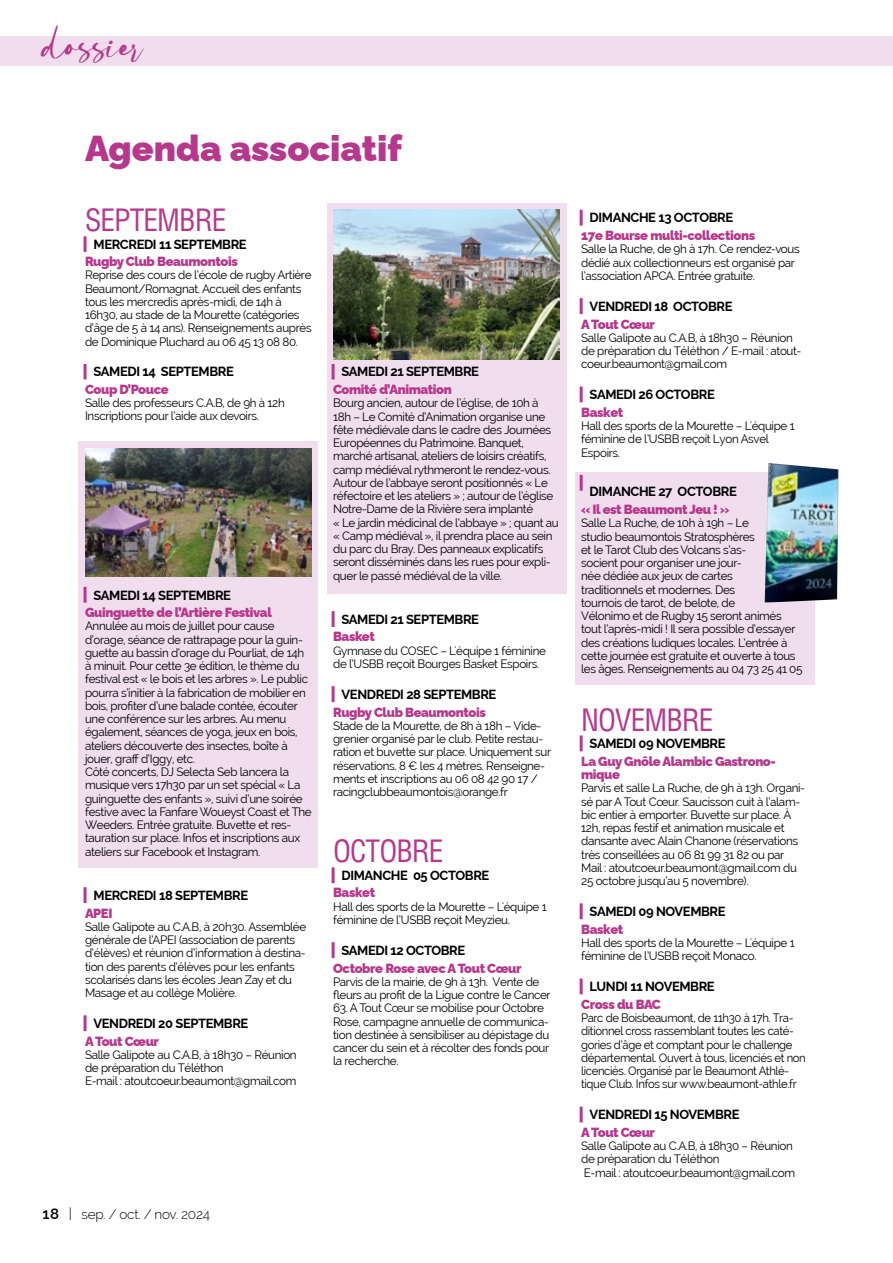
<style>
.page{position:relative;width:893px;height:1263px;background:#fff}
.page>*{position:absolute;margin:0;border:0;box-sizing:border-box;transform-origin:0 0}
.t1{font:44.4px "Oliver Blush";color:#b7378c}
.t2{font:900 36px "Raleway";color:#b7378c}
.t3{font:condensed 30px "Helvetica LT Std";letter-spacing:-.03em;color:#b7378c}
.t4{font:300 13.5px "Raleway";letter-spacing:-.02em;color:#000}
.t5{font:700 13.2px "Raleway";letter-spacing:-.03em;color:#000}
.t6{font:900 13.2px/13.5px "Raleway";letter-spacing:-.03em;color:#b7378c}
.t7{font:12px/13.2px "Raleway";letter-spacing:-.03em;color:#000}
.t8{font:11.85px/13.2px "Raleway";letter-spacing:-.03em;color:#000}
.t9{font:11.85px/13.2px "Raleway";letter-spacing:-.03em;color:#000;scale:.95 1}
.s1{font-weight:600;font-size:15px}
.s2{font-size:17.55px}
</style>
<div class="page">
<div style="left:78px;top:441px;width:240px;height:427px;background:#f0ddee"></div>
<div style="left:327px;top:204px;width:240px;height:390px;background:#f0ddee"></div>
<div style="left:575px;top:472px;width:239px;height:213px;background:#f0ddee"></div>
<hr style="left:84px;top:236px;width:3px;height:16px;background:#b7378c">
<hr style="left:84px;top:364px;width:3px;height:15px;background:#b7378c">
<hr style="left:84px;top:587px;width:3px;height:16px;background:#b7378c">
<hr style="left:84px;top:887px;width:3px;height:16px;background:#b7378c">
<hr style="left:84px;top:1015px;width:3px;height:16px;background:#b7378c">
<hr style="left:332px;top:364px;width:3px;height:15px;background:#b7378c">
<hr style="left:332px;top:611px;width:3px;height:16px;background:#b7378c">
<hr style="left:332px;top:686px;width:3px;height:16px;background:#b7378c">
<hr style="left:332px;top:867px;width:3px;height:16px;background:#b7378c">
<hr style="left:332px;top:942px;width:3px;height:16px;background:#b7378c">
<hr style="left:580px;top:210px;width:3px;height:16px;background:#b7378c">
<hr style="left:580px;top:298px;width:3px;height:16px;background:#b7378c">
<hr style="left:580px;top:386px;width:3px;height:16px;background:#b7378c">
<hr style="left:580px;top:475px;width:3px;height:16px;background:#b7378c">
<hr style="left:580px;top:735px;width:3px;height:16px;background:#b7378c">
<hr style="left:580px;top:903px;width:3px;height:16px;background:#b7378c">
<hr style="left:580px;top:978px;width:3px;height:16px;background:#b7378c">
<hr style="left:580px;top:1106px;width:3px;height:16px;background:#b7378c">
<div style="left:0;top:36px;width:893px;height:30px;background:#f0ddee"></div>
<img style="left:333px;top:210px;width:227px;height:150px">
<img style="left:765px;top:463px;width:73px;height:140px">
<img style="left:85px;top:449px;width:227px;height:128px">
<h1 class="t1" style="left:43px;top:24px;width:101px">dossier</h1>
<h2 class="t2" style="left:85px;top:119px;width:318px">Agenda associatif</h2>
<h3 class="t3" style="left:85px;top:202px;width:143px">SEPTEMBRE</h3>
<p class="t5" style="left:94px;top:234px;width:155px">MERCREDI 11 SEPTEMBRE</p>
<p class="t6" style="left:85px;top:253px;width:154px">Rugby Club Beaumontois</p>
<p class="t7" style="left:85px;top:269px;width:228px">Reprise des cours de l’école de rugby Artière Beaumont/Romagnat. Accueil des enfants tous les mercredis après-midi, de 14h à 16h30, au stade de la Mourette (catégories d’âge de 5 à 14 ans). Renseignements auprès de Dominique Pluchard au 06 45 13 08 80.</p>
<p class="t5" style="left:94px;top:361px;width:142px">SAMEDI 14 SEPTEMBRE</p>
<p class="t6" style="left:85px;top:381px;width:85px">Coup D’Pouce</p>
<p class="t7" style="left:85px;top:396px;width:201px">Salle des professeurs C.A.B, de 9h à 12h<br>Inscriptions pour l’aide aux devoirs.</p>
<p class="t5" style="left:342px;top:361px;width:139px">SAMEDI 21 SEPTEMBRE</p>
<p class="t6" style="left:333px;top:381px;width:120px">Comité d’Animation</p>
<p class="t7" style="left:333px;top:396px;width:227px">Bourg ancien, autour de l’église, de 10h à 18h – Le Comité d’Animation organise une fête médiévale dans le cadre des Journées Européennes du Patrimoine. Banquet, marché artisanal, ateliers de loisirs créatifs, camp médiéval rythmeront le rendez-vous.<br>Autour de l’abbaye seront positionnés « Le réfectoire et les ateliers » ; autour de l’église Notre-Dame de la Rivière sera implanté<br>« Le jardin médicinal de l’abbaye » ; quant au « Camp médiéval », il prendra place au sein du parc du Bray. Des panneaux explicatifs seront disséminés dans les rues pour expli&shy;quer le passé médiéval de la ville.</p>
<p class="t5" style="left:342px;top:609px;width:139px">SAMEDI 21 SEPTEMBRE</p>
<p class="t6" style="left:333px;top:629px;width:43px">Basket</p>
<p class="t8" style="left:333px;top:644px;width:214px">Gymnase du COSEC – L'équipe 1 féminine de l’USBB reçoit Bourges Basket Espoirs.</p>
<p class="t5" style="left:342px;top:684px;width:156px">VENDREDI 28 SEPTEMBRE</p>
<p class="t6" style="left:333px;top:704px;width:154px">Rugby Club Beaumontois</p>
<p class="t8" style="left:333px;top:719px;width:220px">Stade de la Mourette, de 8h à 18h – Vide&shy;grenier organisé par le club. Petite restau&shy;ration et buvette sur place. Uniquement sur réservations. 8 € les 4 mètres. Renseigne&shy;ments et inscriptions au 06 08 42 90 17 / racingclubbeaumontois@orange.fr</p>
<p class="t5" style="left:94px;top:584px;width:139px">SAMEDI 14 SEPTEMBRE</p>
<p class="t6" style="left:85px;top:604px;width:188px">Guinguette de l’Artière Festival</p>
<p class="t7" style="left:85px;top:619px;width:228px">Annulée au mois de juillet pour cause d’orage, séance de rattrapage pour la guin&shy;guette au bassin d’orage du Pourliat, de 14h à minuit. Pour cette 3e édition, le thème du festival est « le bois et les arbres ». Le public pourra s’initier à la fabrication de mobilier en bois, profiter d’une balade contée, écouter une conférence sur les arbres. Au menu également, séances de yoga, jeux en bois, ateliers découverte des insectes, boîte à jouer, graff d’Iggy, etc.<br>Côté concerts, DJ Selecta Seb lancera la musique vers 17h30 par un set spécial « La guinguette des enfants », suivi d’une soirée festive avec la Fanfare Woueyst Coast et The Weeders. Entrée gratuite. Buvette et res&shy;tauration sur place. Infos et inscriptions aux ateliers sur Facebook et Instagram.</p>
<p class="t5" style="left:94px;top:885px;width:156px">MERCREDI 18 SEPTEMBRE</p>
<p class="t6" style="left:85px;top:905px;width:29px">APEI</p>
<p class="t7" style="left:85px;top:920px;width:223px">Salle Galipote au C.A.B, à 20h30. Assemblée générale de l’APEI (association de parents d’élèves) et réunion d’information à destina&shy;tion des parents d’élèves pour les enfants scolarisés dans les écoles Jean Zay et du Masage et au collège Molière.</p>
<p class="t5" style="left:94px;top:1013px;width:156px">VENDREDI 20 SEPTEMBRE</p>
<p class="t6" style="left:85px;top:1033px;width:75px">A Tout Cœur</p>
<p class="t7" style="left:85px;top:1048px;width:213px">Salle Galipote au C.A.B, à 18h30 – Réunion de préparation du Téléthon<br>E-mail : atoutcoeur.beaumont@gmail.com</p>
<h3 class="t3" style="left:333px;top:833px;width:112px">OCTOBRE</h3>
<p class="t5" style="left:342px;top:865px;width:149px">DIMANCHE 05 OCTOBRE</p>
<p class="t6" style="left:333px;top:884px;width:44px">Basket</p>
<p class="t8" style="left:333px;top:900px;width:215px">Hall des sports de la Mourette – L'équipe 1 féminine de l’USBB reçoit Meyzieu.</p>
<p class="t5" style="left:342px;top:940px;width:125px">SAMEDI 12 OCTOBRE</p>
<p class="t6" style="left:333px;top:960px;width:190px">Octobre Rose avec ATout Cœur</p>
<p class="t8" style="left:333px;top:975px;width:219px">Parvis de la mairie, de 9h à 13h. Vente de fleurs au profit de la Ligue contre le Cancer</p>
<p class="t8" style="left:333px;top:1001px;width:218px">63. A Tout Cœur se mobilise pour Octobre Rose, campagne annuelle de communica&shy;tion destinée à sensibiliser au dépistage du cancer du sein et à récolter des fonds pour la recherche.</p>
<p class="t4" style="left:43px;top:1206px;width:169px"><span class="s1">18</span> <span class="s2">I</span> sep. / oct. / nov. 2024</p>
<p class="t5" style="left:590px;top:207px;width:145px">DIMANCHE 13 OCTOBRE</p>
<p class="t6" style="left:581px;top:227px;width:175px">17e Bourse multi-collections</p>
<p class="t8" style="left:581px;top:243px;width:220px">Salle la Ruche, de 9h à 17h. Ce rendez-vous dédié aux collectionneurs est organisé par l’association APCA. Entrée gratuite.</p>
<p class="t5" style="left:590px;top:296px;width:144px">VENDREDI 18 OCTOBRE</p>
<p class="t6" style="left:581px;top:316px;width:75px">ATout Cœur</p>
<p class="t8" style="left:581px;top:331px;width:222px">Salle Galipote au C.A.B, à 18h30 – Réunion de préparation du Téléthon / E-mail : atout&shy;coeur.beaumont@gmail.com</p>
<p class="t5" style="left:590px;top:384px;width:127px">SAMEDI 26 OCTOBRE</p>
<p class="t6" style="left:581px;top:404px;width:44px">Basket</p>
<p class="t8" style="left:581px;top:419px;width:215px">Hall des sports de la Mourette – L'équipe 1 féminine de l’USBB reçoit Lyon Asvel<br>Espoirs.</p>
<p class="t5" style="left:590px;top:481px;width:149px">DIMANCHE 27 OCTOBRE</p>
<p class="t6" style="left:581px;top:501px;width:150px">« Il est Beaumont Jeu ! »</p>
<p class="t7" style="left:581px;top:516px;width:223px">Salle La Ruche, de 10h à 19h – Le<br>studio beaumontois Stratosphères<br>et le Tarot Club des Volcans s’as-<br>socient pour organiser une jour-<br>née dédiée aux jeux de cartes<br>traditionnels et modernes. Des<br>tournois de tarot, de belote, de<br>Vélonimo et de Rugby 15 seront animés tout l’après-midi ! Il sera possible d’essayer des créations ludiques locales. L’entrée à cette journée est gratuite et ouverte à tous les âges. Renseignements au 04 73 25 41 05</p>
<h3 class="t3" style="left:581px;top:701px;width:134px">NOVEMBRE</h3>
<p class="t5" style="left:590px;top:733px;width:137px">SAMEDI 09 NOVEMBRE</p>
<p class="t6" style="left:581px;top:753px;width:196px">La Guy Gnôle Alambic Gastrono&shy;mique</p>
<p class="t8" style="left:581px;top:781px;width:226px">Parvis et salle La Ruche, de 9h à 13h. Organi&shy;sé par A Tout Cœur. Saucisson cuit à l’alam&shy;bic entier à emporter. Buvette sur place. À 12h, repas festif et animation musicale et dansante avec Alain Chanone (réservations très conseillées au 06 81 99 31 82 ou par Mail : atoutcoeur.beaumont@gmail.com du 25 octobre jusqu’au 5 novembre).</p>
<p class="t5" style="left:590px;top:901px;width:137px">SAMEDI 09 NOVEMBRE</p>
<p class="t6" style="left:581px;top:921px;width:44px">Basket</p>
<p class="t8" style="left:581px;top:936px;width:215px">Hall des sports de la Mourette – L'équipe 1 féminine de l’USBB reçoit Monaco.</p>
<p class="t5" style="left:590px;top:976px;width:127px">LUNDI 11 NOVEMBRE</p>
<p class="t6" style="left:581px;top:996px;width:81px">Cross du BAC</p>
<p class="t9" style="left:581px;top:1011px;width:238px">Parc de Boisbeaumont, de 11h30 à 17h. Tra&shy;ditionnel cross rassemblant toutes les caté&shy;gories d’âge et comptant pour le challenge départemental. Ouvert à tous, licenciés et non licenciés. Organisé par le Beaumont Athlé&shy;tique Club. Infos sur www.beaumont-athle.fr</p>
<p class="t5" style="left:590px;top:1104px;width:151px">VENDREDI 15 NOVEMBRE</p>
<p class="t6" style="left:581px;top:1124px;width:75px">ATout Cœur</p>
<p class="t8" style="left:581px;top:1139px;width:215px">Salle Galipote au C.A.B, à 18h30 – Réunion de préparation du Téléthon<br>E-mail : atoutcoeur.beaumont@gmail.com</p>
</div>
